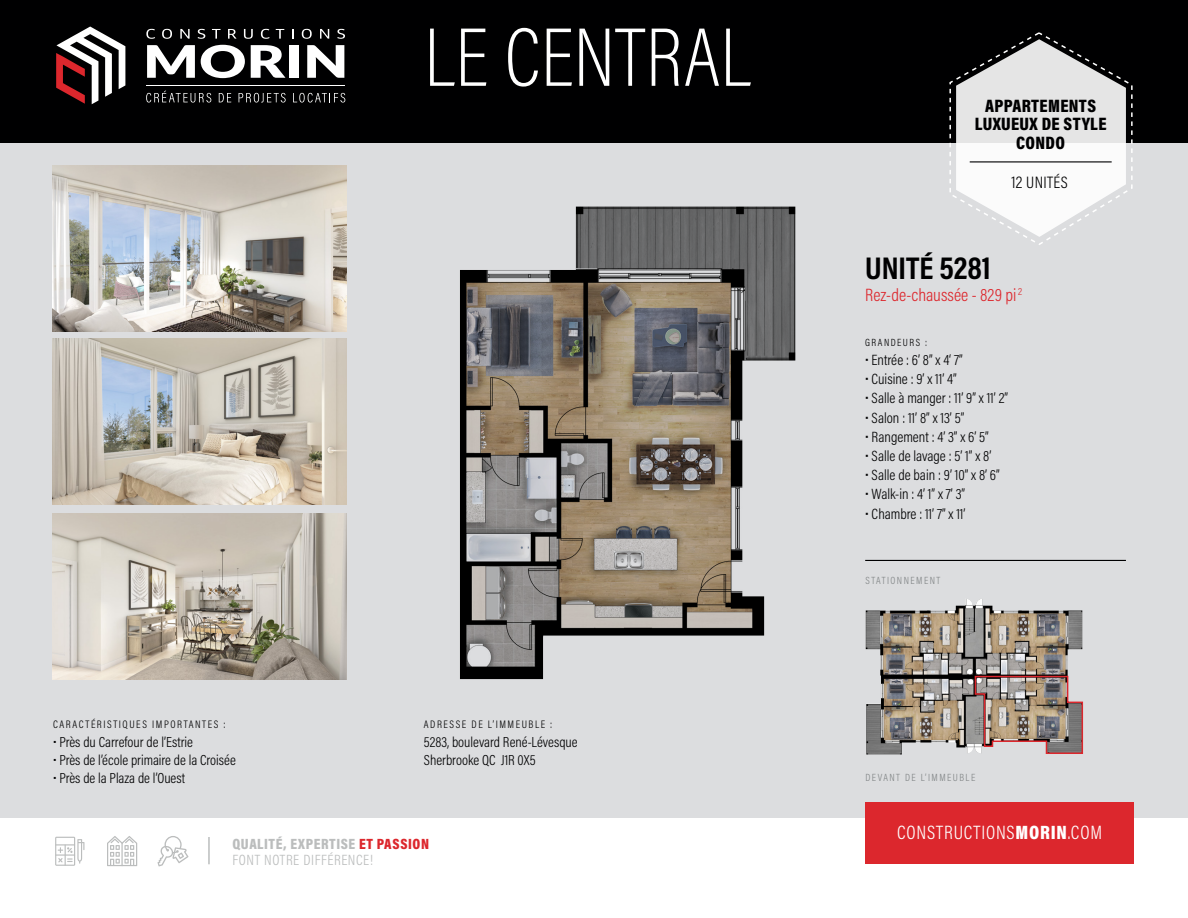
<style>
.page{position:relative;width:1188px;height:918px;background:#fff}
.page>*{position:absolute;margin:0;border:0;box-sizing:border-box;transform-origin:0 0}
.t1{font:200 84px "Acumin Pro Cond";letter-spacing:.005em;color:#fff}
.t2{font:700 31.65px "Acumin Pro Cond";color:#000001}
.t3{font:300 19.5px "Acumin Pro Cond";letter-spacing:.04em;color:#fff}
.t4{font:900 18.15px/18.5px "Acumin Pro Cond";letter-spacing:.02em;color:#000001;text-align:center}
.t5{font:300 18px "Acumin Pro Cond";color:#dc272d}
.t6{font:300 16.65px "Acumin Pro Cond";letter-spacing:.02em;color:#000001}
.t7{font:300 15px "Acumin Pro Cond";color:#000001}
.t8{font:300 15px/15.9px "Acumin Pro Cond";letter-spacing:.04em;color:#bbbdbd}
.t9{font:300 14.7px/18.1px "Acumin Pro Cond";color:#000001}
.t10{font:300 10.95px "Acumin Pro Cond";letter-spacing:.14em;color:#000001}
.t11{font:300 10.5px "Acumin Pro Cond";letter-spacing:.14em;color:#818586}
.t12{font:300 10.5px "Acumin Pro Cond";letter-spacing:.14em;color:#000001}
.s1{font-weight:900}
.s2{font-weight:900;color:#dc272d}
</style>
<div class="page">
<div style="left:0;top:0;width:1188px;height:817px;background:#dcdddf"></div>
<div style="left:865px;top:803px;width:269px;height:61px;background:#dc272d"></div>
<svg style="left:55px;top:837px;width:29px;height:29px"></svg>
<svg style="left:107px;top:836px;width:30px;height:30px"></svg>
<svg style="left:157px;top:836px;width:32px;height:30px"></svg>
<hr style="left:208px;top:837px;width:2px;height:27px;background:#bbbdbd">
<img style="left:53px;top:514px;width:294px;height:165px">
<img style="left:53px;top:338px;width:294px;height:166px">
<img style="left:53px;top:165px;width:294px;height:166px">
<div style="left:0;top:0;width:1188px;height:143px;background:#000001"></div>
<svg style="left:56px;top:27px;width:69px;height:77px"></svg>
<svg style="left:147px;top:45px;width:48px;height:33px"></svg>
<svg style="left:201px;top:45px;width:44px;height:33px"></svg>
<svg style="left:251px;top:45px;width:35px;height:33px"></svg>
<div style="left:289px;top:45px;width:10px;height:33px;background:#fff"></div>
<svg style="left:307px;top:45px;width:37px;height:33px"></svg>
<svg style="left:146px;top:29px;width:9px;height:10px"></svg>
<svg style="left:162px;top:29px;width:10px;height:10px"></svg>
<svg style="left:180px;top:29px;width:10px;height:10px"></svg>
<svg style="left:198px;top:29px;width:7px;height:10px"></svg>
<svg style="left:212px;top:29px;width:9px;height:10px"></svg>
<svg style="left:228px;top:29px;width:8px;height:10px"></svg>
<svg style="left:244px;top:29px;width:9px;height:10px"></svg>
<svg style="left:261px;top:29px;width:9px;height:10px"></svg>
<svg style="left:276px;top:29px;width:8px;height:10px"></svg>
<svg style="left:302px;top:29px;width:10px;height:10px"></svg>
<svg style="left:320px;top:29px;width:9px;height:10px"></svg>
<svg style="left:337px;top:29px;width:8px;height:10px"></svg>
<hr style="left:146px;top:85px;width:199px;height:1px;background:#fff">
<svg style="left:146px;top:91px;width:65px;height:12px"></svg>
<svg style="left:219px;top:93px;width:12px;height:9px"></svg>
<svg style="left:239px;top:93px;width:47px;height:10px"></svg>
<svg style="left:293px;top:93px;width:52px;height:10px"></svg>
<svg style="left:949px;top:32px;width:184px;height:213px"></svg>
<hr style="left:970px;top:161px;width:142px;height:1px;background:#000001">
<hr style="left:865px;top:560px;width:261px;height:1px;background:#000001">
<img style="left:866px;top:599px;width:216px;height:155px">
<svg style="left:974px;top:675px;width:110px;height:79px"></svg>
<img style="left:460px;top:207px;width:335px;height:472px">
<h1 class="t1" style="left:424px;top:3px;width:328px">LE CENTRAL</h1>
<p class="t10" style="left:53px;top:718px;width:174px">CARACTÉRISTIQUES IMPORTANTES :</p>
<p class="t9" style="left:53px;top:732px;width:141px">• Près du Carrefour de l’Estrie</p>
<p class="t9" style="left:53px;top:750px;width:184px">• Près de l’école primaire de la Croisée</p>
<p class="t9" style="left:53px;top:768px;width:134px">• Près de la Plaza de l’Ouest</p>
<p class="t10" style="left:424px;top:718px;width:130px">ADRESSE DE L’IMMEUBLE :</p>
<p class="t9" style="left:424px;top:732px;width:155px">5283, boulevard René-Lévesque<br>Sherbrooke QC J1R 0X5</p>
<p class="t8" style="left:232px;top:836px;width:198px"><span class="s1">QUALITÉ, EXPERTISE</span> <span class="s2">ET PASSION<br></span>FONT NOTRE DIFFÉRENCE!</p>
<p class="t4" style="left:975px;top:96px;width:133px">APPARTEMENTS<br>LUXUEUX DE STYLE<br>CONDO</p>
<p class="t6" style="left:1011px;top:172px;width:58px">12 UNITÉS</p>
<h2 class="t2" style="left:865px;top:247px;width:127px">UNITÉ 5281</h2>
<p class="t5" style="left:865px;top:284px;width:159px">Rez-de-chaussée - 829 pi <sup>2</sup></p>
<p class="t12" style="left:865px;top:336px;width:63px">GRANDEURS :</p>
<p class="t7" style="left:865px;top:350px;width:99px">• Entrée : 6’ 8” x 4‘ 7”</p>
<p class="t7" style="left:865px;top:370px;width:93px">• Cuisine : 9’ x 11’ 4”</p>
<p class="t7" style="left:865px;top:389px;width:144px">• Salle à manger : 11’ 9” x 11’ 2”</p>
<p class="t7" style="left:865px;top:408px;width:101px">• Salon : 11’ 8” x 13’ 5”</p>
<p class="t7" style="left:865px;top:427px;width:125px">• Rangement : 4’ 3” x 6’ 5”</p>
<p class="t7" style="left:865px;top:446px;width:128px">• Salle de lavage : 5’ 1” x 8’</p>
<p class="t7" style="left:865px;top:466px;width:136px">• Salle de bain : 9’ 10” x 8’ 6”</p>
<p class="t7" style="left:865px;top:485px;width:101px">• Walk-in : 4’ 1” x 7’ 3”</p>
<p class="t7" style="left:865px;top:504px;width:102px">• Chambre : 11’ 7” x 11’</p>
<p class="t11" style="left:866px;top:573px;width:76px">STATIONNEMENT</p>
<p class="t11" style="left:866px;top:771px;width:111px">DEVANT DE L’IMMEUBLE</p>
<h3 class="t3" style="left:897px;top:820px;width:206px">CONSTRUCTIONS<span class="s1">MORIN</span>.COM</h3>
</div>
